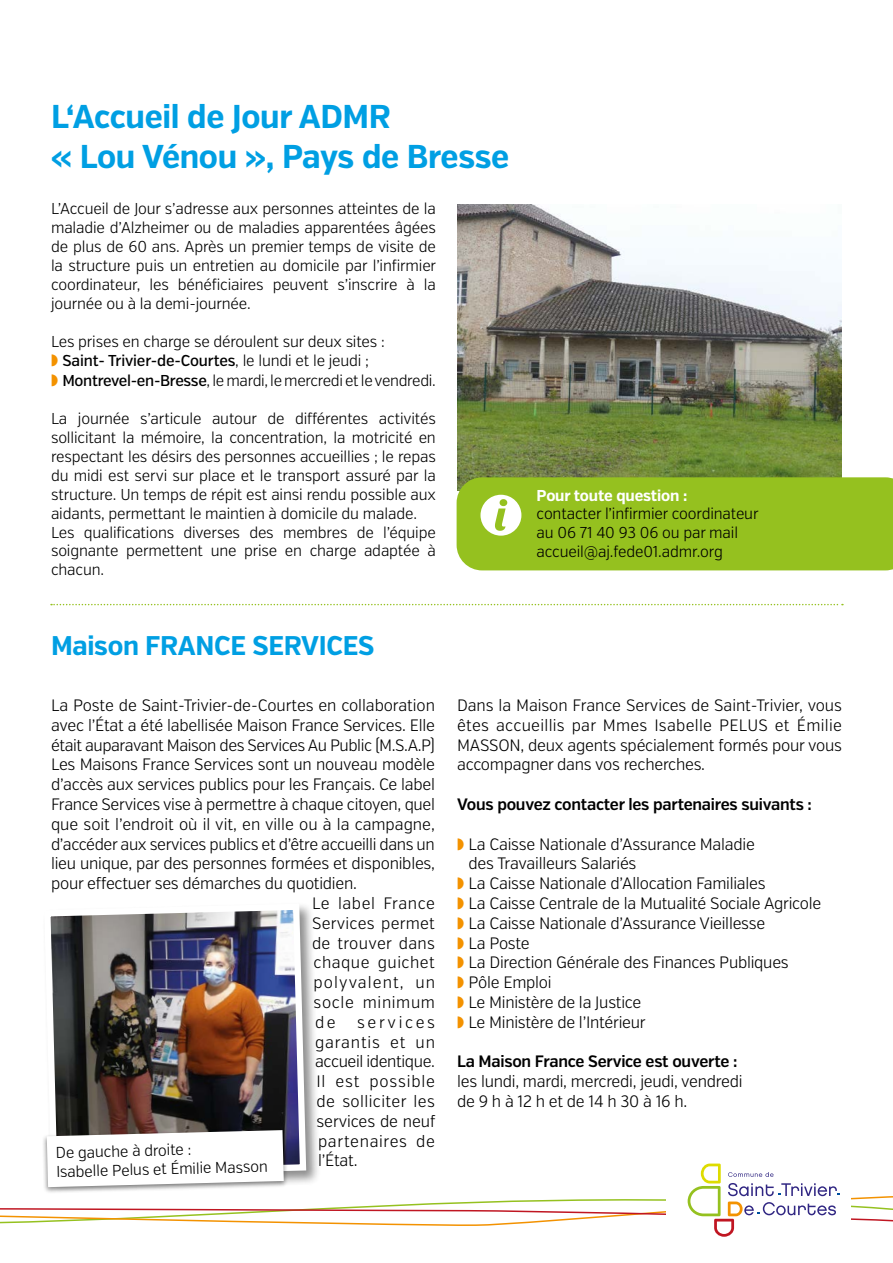
<style>
.page{position:relative;width:893px;height:1263px;background:#fff}
.page>*{position:absolute;margin:0;border:0;box-sizing:border-box;transform-origin:0 0}
.t1{font:700 33px/39.6px "Verb Cond";letter-spacing:-.01em;color:#009fe3}
.t2{font:700 27px "Verb Cond";letter-spacing:-.01em;color:#009fe3}
.t3{font:300 16.5px/19.8px "Verb Cond";letter-spacing:-.015em;color:#000;text-align:justify}
.t4{font:600 16.5px "Verb Cond";letter-spacing:-.015em;color:#000}
.t5{font:300 16.5px "Verb Cond";letter-spacing:.03em;color:#000}
.t6{font:300 16.5px "Verb Cond";letter-spacing:.015em;color:#000}
.t7{font:300 16.5px "Verb Cond";letter-spacing:.02em;color:#000}
.t8{font:300 16.5px "Verb Cond";letter-spacing:.065em;color:#000}
.t9{font:300 16.5px "Verb Cond";letter-spacing:.04em;color:#000}
.t10{font:300 15.75px/18.9px "Verb Cond";letter-spacing:-.01em;color:#000}
.t11{font:700 15.75px "Verb Cond";letter-spacing:-.01em;color:#fff}
.s1{color:#f39200}
.s2{font-weight:500}
</style>
<div class="page">
<svg style="left:51px;top:604px;width:792px;height:1px"></svg>
<img style="left:458px;top:204px;width:384px;height:273px">
<div style="left:42px;top:901px;width:279px;height:291px;background:#000;opacity:.45"></div>
<img style="left:42px;top:901px;width:267px;height:229px">
<div style="left:457px;top:477px;width:436px;height:93px;background:#95c11f"></div>
<div style="left:42px;top:1128px;width:247px;height:66px;background:#000;opacity:.45"></div>
<svg style="left:0;top:1130px;width:893px;height:107px"></svg>
<h1 class="t1" style="left:51px;top:98px;width:460px">L‘Accueil de Jour ADMR<br>« Lou Vénou », Pays de Bresse</h1>
<p class="t10" style="left:51px;top:200px;width:387px;text-align:justify">L’Accueil de Jour s’adresse aux personnes atteintes de la maladie d’Alzheimer ou de maladies apparentées âgées de plus de 60 ans. Après un premier temps de visite de la structure puis un entretien au domicile par l’infirmier coordinateur, les bénéficiaires peuvent s’inscrire à la journée ou à la demi-journée.</p>
<p class="t10" style="left:51px;top:332px;width:386px;line-height:19.8px">Les prises en charge se déroulent sur deux sites :<br><span class="s1">◗</span> <span class="s2">Saint- Trivier-de-Courtes</span>, le lundi et le jeudi ;<br><span class="s1">◗</span> <span class="s2">Montrevel-en-Bresse</span>, le mardi, le mercredi et le vendredi.</p>
<p class="t10" style="left:51px;top:409px;width:386px">La journée s’articule autour de différentes activités sollicitant la mémoire, la concentration, la motricité en respectant les désirs des personnes accueillies ; le repas du midi est servi sur place et le transport assuré par la structure. Un temps de répit est ainsi rendu possible aux aidants, permettant le maintien à domicile du malade.<br>Les qualifications diverses des membres de l’équipe soignante permettent une prise en charge adaptée à chacun.</p>
<h2 class="t2" style="left:51px;top:629px;width:325px">Maison FRANCE SERVICES</h2>
<p class="t11" style="left:537px;top:486px;width:152px">Pour toute question :</p>
<p class="t10" style="left:537px;top:505px;width:223px">contacter l’infirmier coordinateur au 06 71 40 93 06 ou par mail accueil@aj.fede01.admr.org</p>
<p class="t3" style="left:51px;top:695px;width:385px">La Poste de Saint-Trivier-de-Courtes en collaboration</p>
<p class="t3" style="left:51px;top:715px;width:385px">avec l’État a été labellisée Maison France Services. Elle</p>
<p class="t3" style="left:51px;top:735px;width:386px">était auparavant Maison des Services Au Public (M.S.A.P)</p>
<p class="t3" style="left:51px;top:755px;width:386px">Les Maisons France Services sont un nouveau modèle</p>
<p class="t3" style="left:51px;top:775px;width:385px">d’accès aux services publics pour les Français. Ce label</p>
<p class="t3" style="left:51px;top:794px;width:386px">France Services vise à permettre à chaque citoyen, quel</p>
<p class="t3" style="left:51px;top:814px;width:385px">que soit l’endroit où il vit, en ville ou à la campagne,</p>
<p class="t3" style="left:51px;top:834px;width:385px">d’accéder aux services publics et d’être accueilli dans un</p>
<p class="t3" style="left:51px;top:854px;width:386px">lieu unique, par des personnes formées et disponibles,</p>
<p class="t3" style="left:51px;top:874px;width:307px">pour effectuer ses démarches du quotidien.</p>
<p class="t5" style="left:312px;top:893px;width:124px">Le label France</p>
<p class="t6" style="left:312px;top:913px;width:125px">Services permet</p>
<p class="t7" style="left:312px;top:933px;width:124px">de trouver dans</p>
<p class="t5" style="left:314px;top:953px;width:123px">chaque guichet</p>
<p class="t8" style="left:314px;top:973px;width:123px">polyvalent, un</p>
<p class="t9" style="left:314px;top:992px;width:123px">socle minimum</p>
<p class="t3" style="left:315px;top:1012px;width:22px">de</p>
<p class="t3" style="left:315px;top:1012px;width:122px;text-indent:42px">services garantis et un accueil identique.<br>Il est possible de solliciter les services de neuf partenaires de l’État.</p>
<p class="t10" style="left:55px;top:1144px;width:213px;rotate:-2deg">De gauche à droite :<br>Isabelle Pelus et Émilie Masson</p>
<p class="t3" style="left:457px;top:695px;width:386px">Dans la Maison France Services de Saint-Trivier, vous êtes accueillis par Mmes Isabelle PELUS et Émilie MASSON, deux agents spécialement formés pour vous accompagner dans vos recherches.</p>
<p class="t4" style="left:457px;top:794px;width:356px">Vous pouvez contacter les partenaires suivants :</p>
<p class="t3" style="left:457px;top:834px;width:299px"><span class="s1">◗</span> La Caisse Nationale d’Assurance Maladie</p>
<p class="t3" style="left:469px;top:854px;width:169px">des Travailleurs Salariés</p>
<p class="t3" style="left:457px;top:874px;width:310px"><span class="s1">◗</span> La Caisse Nationale d’Allocation Familiales</p>
<p class="t3" style="left:457px;top:893px;width:366px"><span class="s1">◗</span> La Caisse Centrale de la Mutualité Sociale Agricole</p>
<p class="t3" style="left:457px;top:913px;width:310px"><span class="s1">◗</span> La Caisse Nationale d’Assurance Vieillesse</p>
<p class="t3" style="left:457px;top:933px;width:74px"><span class="s1">◗</span> La Poste</p>
<p class="t3" style="left:457px;top:953px;width:333px"><span class="s1">◗</span> La Direction Générale des Finances Publiques</p>
<p class="t3" style="left:457px;top:973px;width:96px"><span class="s1">◗</span> Pôle Emploi</p>
<p class="t3" style="left:457px;top:992px;width:186px"><span class="s1">◗</span> Le Ministère de la Justice</p>
<p class="t3" style="left:457px;top:1012px;width:190px"><span class="s1">◗</span> Le Ministère de l’Intérieur</p>
<p class="t4" style="left:457px;top:1052px;width:282px">La Maison France Service est ouverte :</p>
<p class="t3" style="left:457px;top:1072px;width:287px">les lundi, mardi, mercredi, jeudi, vendredi de 9 h à 12 h et de 14 h 30 à 16 h.</p>
</div>
